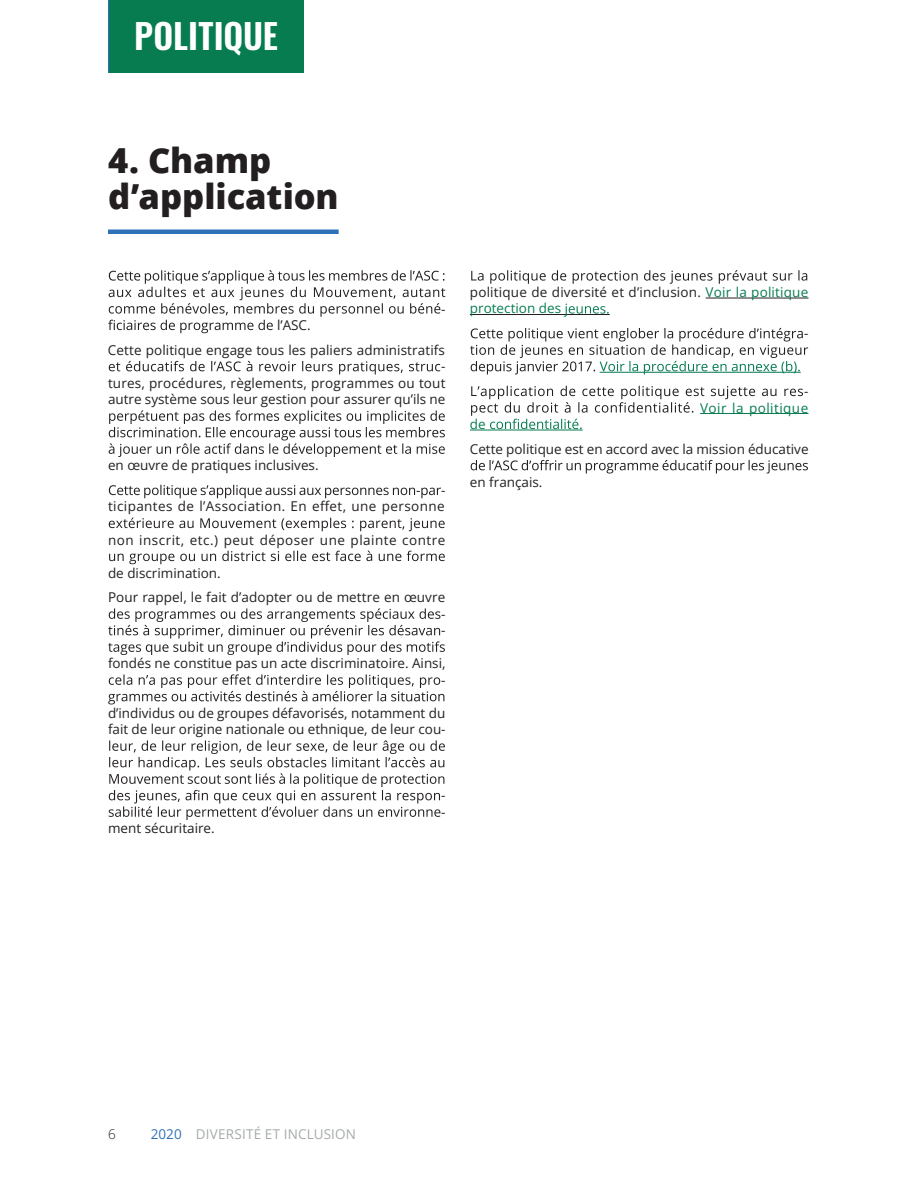
<style>
.page{position:relative;width:918px;height:1188px;background:#fff}
.page>*{position:absolute;margin:0;border:0;box-sizing:border-box;transform-origin:0 0}
.t1{font:800 34.5px/36px "Open Sans";color:#231f20}
.t2{font:600 34.5px "Oswald";color:#fff}
.t3{font:13.5px/16.5px "Open Sans";color:#231f20}
.t4{font:13.5px/16.5px "Open Sans";letter-spacing:.03em;color:#231f20;text-align:right}
.t5{font:13.5px "Open Sans";letter-spacing:.035em;color:#231f20}
.t6{font:13.5px "Open Sans";letter-spacing:.01em;color:#a7aaaa}
.t7{font:13.5px "Open Sans";letter-spacing:.035em;color:#067c50}
.t8{font:300 13.5px "Open Sans";color:#231f20}
.s1{color:#067c50}
.s2{color:#2f71b9}
</style>
<div class="page">
<hr style="left:706px;top:298px;width:103px;height:1px;background:#231f20">
<hr style="left:470px;top:314px;width:140px;height:1px;background:#231f20">
<hr style="left:700px;top:413px;width:109px;height:1px;background:#067c50">
<hr style="left:470px;top:430px;width:113px;height:1px;background:#067c50">
<svg style="left:471px;top:270px;width:336px;height:14px"></svg>
<svg style="left:564px;top:304px;width:45px;height:13px"></svg>
<svg style="left:470px;top:328px;width:338px;height:46px"></svg>
<svg style="left:471px;top:386px;width:332px;height:43px"></svg>
<svg style="left:471px;top:460px;width:337px;height:13px"></svg>
<div style="left:109px;top:0;width:195px;height:73px;background:#067c50"></div>
<hr style="left:108px;top:230px;width:231px;height:4px;background:#2f71b9">
<svg style="left:108px;top:270px;width:337px;height:63px"></svg>
<svg style="left:109px;top:361px;width:331px;height:13px"></svg>
<svg style="left:109px;top:410px;width:336px;height:47px"></svg>
<svg style="left:109px;top:485px;width:332px;height:13px"></svg>
<svg style="left:109px;top:518px;width:336px;height:13px"></svg>
<svg style="left:109px;top:551px;width:336px;height:13px"></svg>
<svg style="left:108px;top:608px;width:337px;height:47px"></svg>
<svg style="left:108px;top:674px;width:336px;height:30px"></svg>
<svg style="left:109px;top:740px;width:336px;height:80px"></svg>
<h1 class="t2" style="left:134px;top:17px;width:118px">SECTION</h1>
<h1 class="t2" style="left:134px;top:17px;width:145px">POLITIQUE</h1>
<h1 class="t1" style="left:108px;top:141px;width:232px">4. Champ d’application</h1>
<p class="t3" style="left:441px;top:300px;width:6px">-</p>
<p class="t3" style="left:108px;top:312px;width:338px;line-height:24.8px;text-indent:169px">l’ASC.<br>Cette politique engage tous les paliers administratifs</p>
<p class="t3" style="left:108px;top:358px;width:339px;text-align:justify;text-indent:333px">- tures, procédures, règlements, programmes ou tout autre système sous leur gestion pour assurer qu’ils ne</p>
<p class="t3" style="left:108px;top:457px;width:212px">en œuvre de pratiques inclusives.</p>
<p class="t4" style="left:108px;top:482px;width:339px">-<br>ticipantes de l’Association. En effet, une personne</p>
<p class="t5" style="left:108px;top:530px;width:339px">non inscrit, etc.) peut déposer une plainte contre</p>
<p class="t3" style="left:108px;top:560px;width:339px;line-height:24.8px">de discrimination.<br>Pour rappel, le fait d’adopter ou de mettre en œuvre</p>
<p class="t3" style="left:441px;top:605px;width:6px">- -</p>
<p class="t3" style="left:108px;top:655px;width:339px;text-align:right">fondés ne constitue pas un acte discriminatoire. Ainsi, -</p>
<p class="t3" style="left:108px;top:704px;width:339px">d’individus ou de groupes défavorisés, notamment du fait de leur origine nationale ou ethnique, de leur cou-</p>
<p class="t3" style="left:108px;top:820px;width:108px">ment sécuritaire.</p>
<p class="t3" style="left:441px;top:787px;width:6px">- -</p>
<p class="t3" style="left:470px;top:284px;width:340px">politique de diversité et d’inclusion. <span class="s1">Voir la politique protection des</span></p>
<p class="t3" style="left:804px;top:325px;width:6px">-</p>
<p class="t3" style="left:804px;top:383px;width:6px">-</p>
<p class="t7" style="left:700px;top:398px;width:110px">Voir la politique</p>
<p class="t7" style="left:470px;top:415px;width:17px">de</p>
<p class="t3" style="left:470px;top:440px;width:340px">Cette politique est en accord avec la mission éducative</p>
<p class="t3" style="left:470px;top:473px;width:74px">en français.</p>
<p class="t8" style="left:108px;top:1124px;width:9px">6</p>
<p class="t6" style="left:151px;top:1124px;width:207px"><span class="s2">2020</span> DIVERSITÉ ET INCLUSION</p>
</div>
